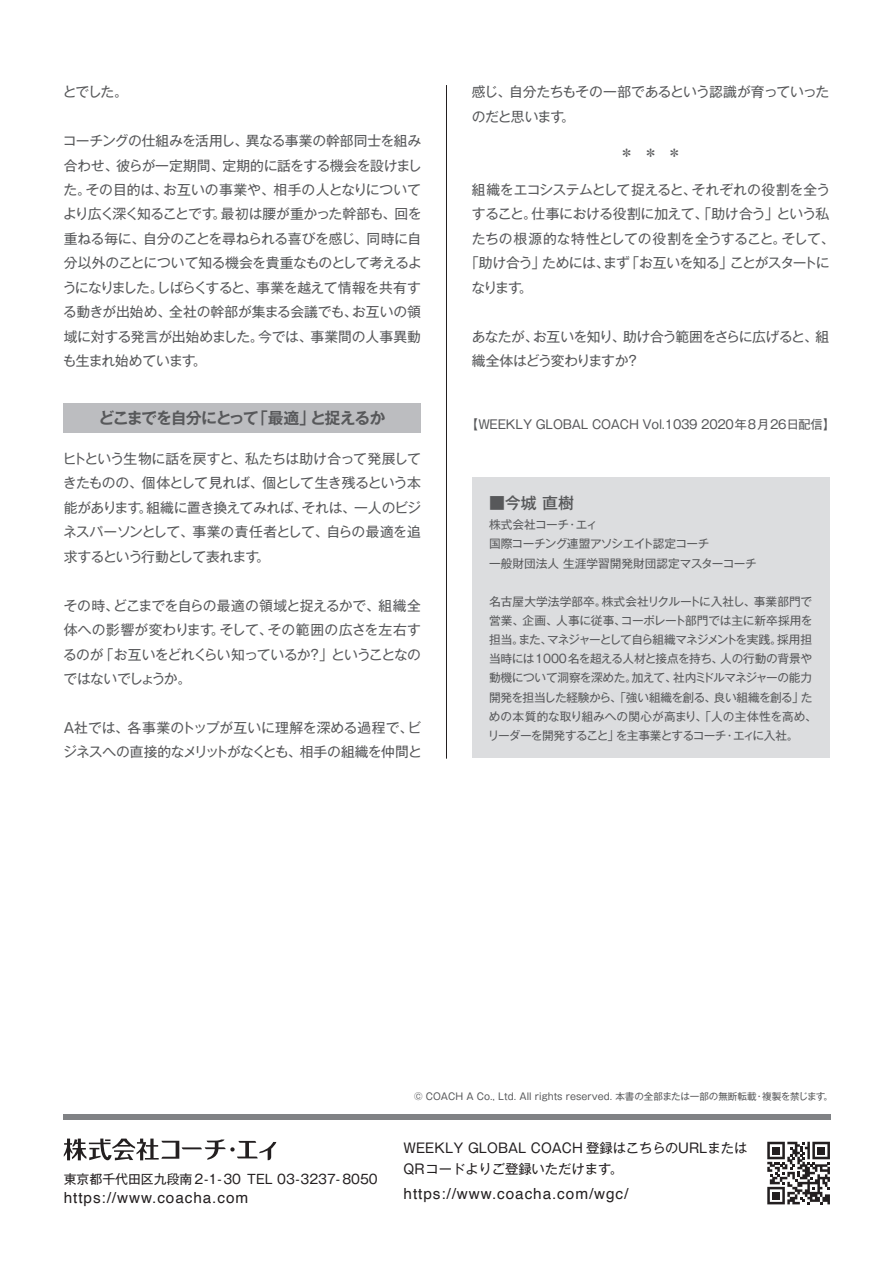
<style>
.page{position:relative;width:893px;height:1263px;background:#fff}
.page>*{position:absolute;margin:0;border:0;box-sizing:border-box;transform-origin:0 0}
.t1{font:700 15.9px "Gothic MB101 Pr 6 N De";letter-spacing:-.085em;color:#57585a}
.t2{font:500 15.9px "Gothic MB101 Pr 6 N";color:#57585a}
.t3{font:15.3px "Helvetica";letter-spacing:.06em;color:#231f20}
.t4{font:13.8px/24.5px "Gothic MB101 Pr 6 N";letter-spacing:-.035em;color:#57585a;text-align:justify}
.t5{font:13.8px/24.5px "Gothic MB101 Pr 6 N";letter-spacing:-.015em;color:#57585a}
.t6{font:13.8px/24.5px "Gothic MB101 Pr 6 N";letter-spacing:-.055em;color:#57585a}
.t7{font:13.2px/20.4px "Gothic MB101 Pro";color:#231f20}
.t8{font:12.9px "Gothic MB101 Pr 6 N";color:#231f20}
.t9{font:12.15px "Gothic MB101 Pr 6 N";letter-spacing:-.02em;color:#57585a}
.t10{font:11.7px/19.2px "Gothic MB101 Pr 6 N";letter-spacing:-.03em;color:#57585a}
.t11{font:9.6px "Gothic MB101 Pr 6 N";color:#57585a}
.s1{color:#56575a}
</style>
<div class="page">
<div style="left:64px;top:403px;width:357px;height:30px;background:#bcbdc0"></div>
<div style="left:472px;top:477px;width:357px;height:281px;background:#dcdddf"></div>
<hr style="left:446px;top:85px;width:1px;height:674px;background:#231f20">
<svg style="left:767px;top:1141px;width:63px;height:64px"></svg>
<svg style="left:767px;top:1142px;width:63px;height:62px"></svg>
<svg style="left:64px;top:1138px;width:212px;height:22px"></svg>
<div style="left:64px;top:1114px;width:767px;height:6px;background:#808285"></div>
<p class="t4" style="left:63px;top:79px;width:67px">とでした。</p>
<p class="t4" style="left:63px;top:128px;width:360px">コーチングの仕組みを活用し、異なる事業の幹部同士を組み合わせ、彼らが一定期間、定期的に話をする機会を設けました。その目的は、お互いの事業や、相手の人となりについてより広く深く知ることで<span class="s1">す</span>。最初は腰が重かった幹部も、回を重ねる毎に、自分のことを尋ねられる喜びを感じ、同時に自分以外のことについて知る機会を貴重なものとして考えるようになりました。しばらくすると、事業を越えて情報を共有する動きが出始め、全社の幹部が集まる会議でも、お互いの領域に対する発言が出始めました。今では、事業間の人事異動も生まれ始めていま<span class="s1">す</span>。</p>
<p class="t4" style="left:472px;top:79px;width:359px">感じ、自分たちもその一部であるという認識が育っていったのだと思いま<span class="s1">す</span>。</p>
<p class="t4" style="left:620px;top:140px;width:63px">＊　＊　＊</p>
<p class="t4" style="left:472px;top:176px;width:360px">組織をエコシステムとして捉えると、それぞれの役割を全う</p>
<p class="t4" style="left:472px;top:201px;width:359px">すること。仕事における役割に加えて、「助け合う」という私</p>
<p class="t4" style="left:472px;top:225px;width:364px">たちの根源的な特性としての役割を全うすること。そして、</p>
<p class="t4" style="left:465px;top:250px;width:366px">「助け合う」ためには、まず「お互いを知る」ことがスタートに</p>
<p class="t4" style="left:471px;top:274px;width:63px">なりま<span class="s1">す</span>。</p>
<p class="t6" style="left:472px;top:323px;width:359px">あなたが、お互いを知り、助け合う範囲をさらに広げると、組織全体はどう変わりますか？</p>
<p class="t1" style="left:98px;top:405px;width:288px">どこまでを自分にとって「最適」と捉えるか</p>
<p class="t9" style="left:466px;top:414px;width:371px">【WEEKLY GLOBAL COACH Vol.1039 2020年8月26日配信】</p>
<p class="t4" style="left:63px;top:445px;width:360px">ヒトという生物に話を戻すと、私たちは助け合って発展してきたものの、個体として見れば、個として生き残るという本能がありま<span class="s1">す</span>。組織に置き換えてみれば、それは、一人のビジネスパーソンとして、事業の責任者として、自らの最適を追求するという行動として表れま<span class="s1">す</span>。</p>
<p class="t4" style="left:63px;top:592px;width:359px">その時、どこまでを自らの最適の領域と捉えるかで、組織全体への影響が変わりま<span class="s1">す</span>。そして、その範囲の広さを左右するのが「お互いをどれくらい知っているか？」ということなのではないでしょうか。</p>
<p class="t5" style="left:63px;top:714px;width:360px">A社では、各事業のトップが互いに理解を深める過程で、ビジネスへの直接的なメリットがなくとも、相手の組織を仲間と</p>
<p class="t2" style="left:489px;top:489px;width:87px">■今城 直樹</p>
<p class="t10" style="left:489px;top:514px;width:269px">株式会社コーチ・エィ<br>国際コーチング連盟アソシエイト認定コーチ<br>一般財団法人 生涯学習開発財団認定マスターコーチ</p>
<p class="t10" style="left:488px;top:591px;width:330px">名古屋大学法学部卒。株式会社リクルートに入社し、事業部門で営業、企画、人事に従事、コーポレート部門では主に新卒採用を担当。また、マネジャーとして自ら組織マネジメントを実践。採用担当時には1000名を超える人材と接点を持ち、人の行動の背景や動機について洞察を深めた。加えて、社内ミドルマネジャーの能力開発を担当した経験から、「強い組織を創る、良い組織を創る」ための本質的な取り組みへの関心が高まり、「人の主体性を高め、リーダーを開発すること」を主事業とするコーチ・エィに入社。</p>
<p class="t8" style="left:64px;top:1168px;width:315px">東京都千代田区九段南 2-1-30 TEL 03-3237- 8050</p>
<p class="t3" style="left:64px;top:1186px;width:186px">https://www.coacha.com</p>
<p class="t11" style="left:414px;top:1088px;width:421px">© COACH A Co., Ltd. All rights reserved. 本書の全部または一部の無断転載・複製を禁じま<span class="s1">す</span>。</p>
<p class="t7" style="left:404px;top:1136px;width:345px">WEEKLY GLOBAL COACH 登録はこちらのURLまたは<br>QRコードよりご登録いただけます。</p>
<p class="t3" style="left:404px;top:1181px;width:226px">https://www.coacha.com/wgc/</p>
</div>
